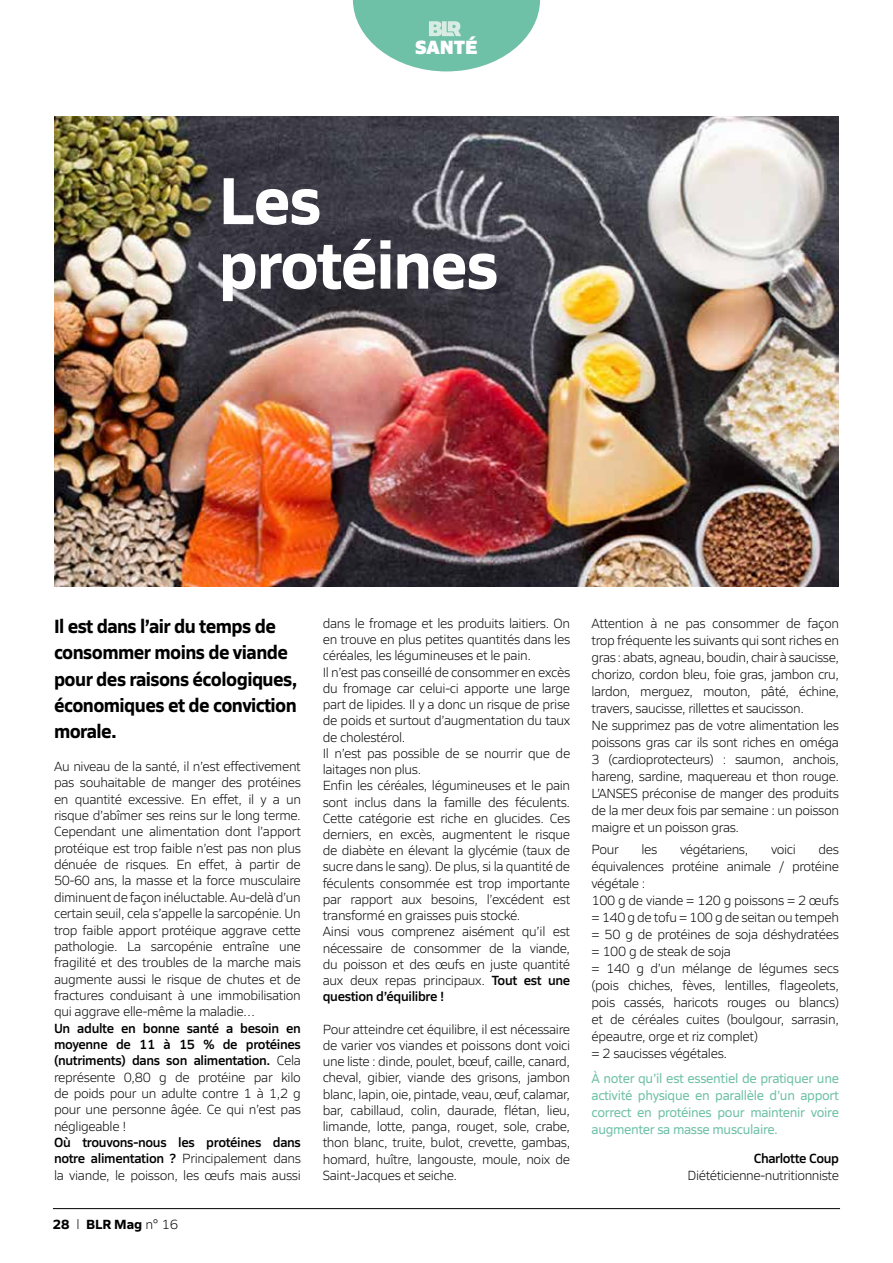
<style>
.page{position:relative;width:893px;height:1263px;background:#fff}
.page>*{position:absolute;margin:0;border:0;box-sizing:border-box;transform-origin:0 0}
.t1{font:700 67.5px/64.5px "Siro";letter-spacing:-.025em;color:#fff}
.t2{font:700 19.5px/26.4px "Siro";letter-spacing:-.03em;color:#000;scale:.95 1}
.t3{font:800 19.5px "Siro";color:#fff}
.t4{font:300 13.5px/16.2px "Siro";letter-spacing:-.025em;color:#000;text-align:justify}
.t5{font:13.5px/17px "Siro";letter-spacing:-.025em;color:#6ec0a7;text-align:justify}
.t6{font:700 13.5px "Siro";letter-spacing:-.01em;color:#000}
.t7{font:600 13.5px "Siro";letter-spacing:-.03em;color:#000}
.s1{font-weight:600}
.s2{font-weight:300}
</style>
<div class="page">
<hr style="left:53px;top:1208px;width:787px;height:1px;background:#000">
<svg style="left:353px;top:0;width:187px;height:72px"></svg>
<img style="left:54px;top:117px;width:784px;height:470px">
<h2 class="t3" style="left:415px;top:31px;width:64px">SANTÉ</h2>
<h1 class="t1" style="left:219px;top:163px;width:281px">Les protéines</h1>
<h2 class="t2" style="left:54px;top:611px;width:258px">Il est dans l’air du temps de consommer moins de viande pour des raisons écologiques, économiques et de conviction morale.</h2>
<p class="t4" style="left:54px;top:757px;width:248px">Au niveau de la santé, il n’est effectivement pas souhaitable de manger des protéines en quantité excessive. En effet, il y a un risque d’abîmer ses reins sur le long terme.<br>Cependant une alimentation dont l’apport protéique est trop faible n’est pas non plus dénuée de risques. En effet, à partir de 50-60 ans, la masse et la force musculaire diminuent de façon inéluctable. Au-delà d’un certain seuil, cela s’appelle la sarcopénie. Un trop faible apport protéique aggrave cette pathologie. La sarcopénie entraîne une fragilité et des troubles de la marche mais augmente aussi le risque de chutes et de fractures conduisant à une immobilisation qui aggrave elle-même la maladie…</p>
<p class="t4" style="left:54px;top:1019px;width:248px"><span class="s1">Un adulte en bonne santé a besoin en moyenne de 11 à 15 % de protéines (nutriments) dans son alimentation.</span> Cela représente 0,80 g de protéine par kilo de poids pour un adulte contre 1 à 1,2 g pour une personne âgée. Ce qui n’est pas négligeable !</p>
<p class="t4" style="left:54px;top:1133px;width:248px"><span class="s1">Où trouvons-nous les protéines dans notre alimentation ?</span> Principalement dans la viande, le poisson, les œufs mais aussi</p>
<p class="t6" style="left:53px;top:1214px;width:127px">28 <span class="s2">l</span> BLR Mag <span class="s2">n° 16</span></p>
<p class="t4" style="left:323px;top:614px;width:249px;text-align:left">dans le fromage et les produits laitiers. On en trouve en plus petites quantités dans les céréales, les légumineuses et le pain.<br>Il n’est pas conseillé de consommer en excès du fromage car celui-ci apporte une large part de lipides. Il y a donc un risque de prise de poids et surtout d’augmentation du taux de cholestérol.<br>Il n’est pas possible de se nourrir que de laitages non plus.<br>Enfin les céréales, légumineuses et le pain sont inclus dans la famille des féculents.<br>Cette catégorie est riche en glucides. Ces derniers, en excès, augmentent le risque de diabète en élevant la glycémie (taux de sucre dans le sang). De plus, si la quantité de féculents consommée est trop importante par rapport aux besoins, l’excédent est transformé en graisses puis stocké.<br>Ainsi vous comprenez aisément qu’il est nécessaire de consommer de la viande, du poisson et des œufs en juste quantité aux deux repas principaux. <span class="s1">Tout est une question d’équilibre !</span></p>
<p class="t4" style="left:323px;top:1020px;width:249px">Pour atteindre cet équilibre, il est nécessaire de varier vos viandes et poissons dont voici une liste : dinde, poulet, bœuf, caille, canard, cheval, gibier, viande des grisons, jambon blanc, lapin, oie, pintade, veau, œuf, calamar, bar, cabillaud, colin, daurade, flétan, lieu, limande, lotte, panga, rouget, sole, crabe, thon blanc, truite, bulot, crevette, gambas, homard, huître, langouste, moule, noix de Saint-Jacques et seiche.</p>
<p class="t4" style="left:591px;top:614px;width:249px;line-height:17px;text-align:left">Attention à ne pas consommer de façon trop fréquente les suivants qui sont riches en gras : abats, agneau, boudin, chair à saucisse, chorizo, cordon bleu, foie gras, jambon cru, lardon, merguez, mouton, pâté, échine, travers, saucisse, rillettes et saucisson.<br>Ne supprimez pas de votre alimentation les poissons gras car ils sont riches en oméga 3 (cardioprotecteurs) : saumon, anchois, hareng, sardine, maquereau et thon rouge.<br>L’ANSES préconise de manger des produits de la mer deux fois par semaine : un poisson maigre et un poisson gras.</p>
<p class="t4" style="left:591px;top:840px;width:29px">Pour</p>
<p class="t4" style="left:641px;top:840px;width:17px">les</p>
<p class="t4" style="left:680px;top:840px;width:70px">végétariens,</p>
<p class="t4" style="left:771px;top:840px;width:26px">voici</p>
<p class="t4" style="left:591px;top:839px;width:249px;line-height:17px;text-align:left;text-indent:227px">des équivalences protéine animale / protéine végétale :<br>100 g de viande = 120 g poissons = 2 œufs = 140 g de tofu = 100 g de seitan ou tempeh = 50 g de protéines de soja déshydratées = 100 g de steak de soja<br>= 140 g d’un mélange de légumes secs (pois chiches, fèves, lentilles, flageolets, pois cassés, haricots rouges ou blancs) et de céréales cuites (boulgour, sarrasin, épeautre, orge et riz complet)<br>= 2 saucisses végétales.</p>
<p class="t5" style="left:591px;top:1069px;width:249px">À noter qu’il est essentiel de pratiquer une activité physique en parallèle d’un apport correct en protéines pour maintenir voire augmenter sa masse musculaire.</p>
<p class="t7" style="left:754px;top:1148px;width:87px">Charlotte Coup</p>
<p class="t4" style="left:688px;top:1166px;width:153px">Diététicienne-nutritionniste</p>
</div>
